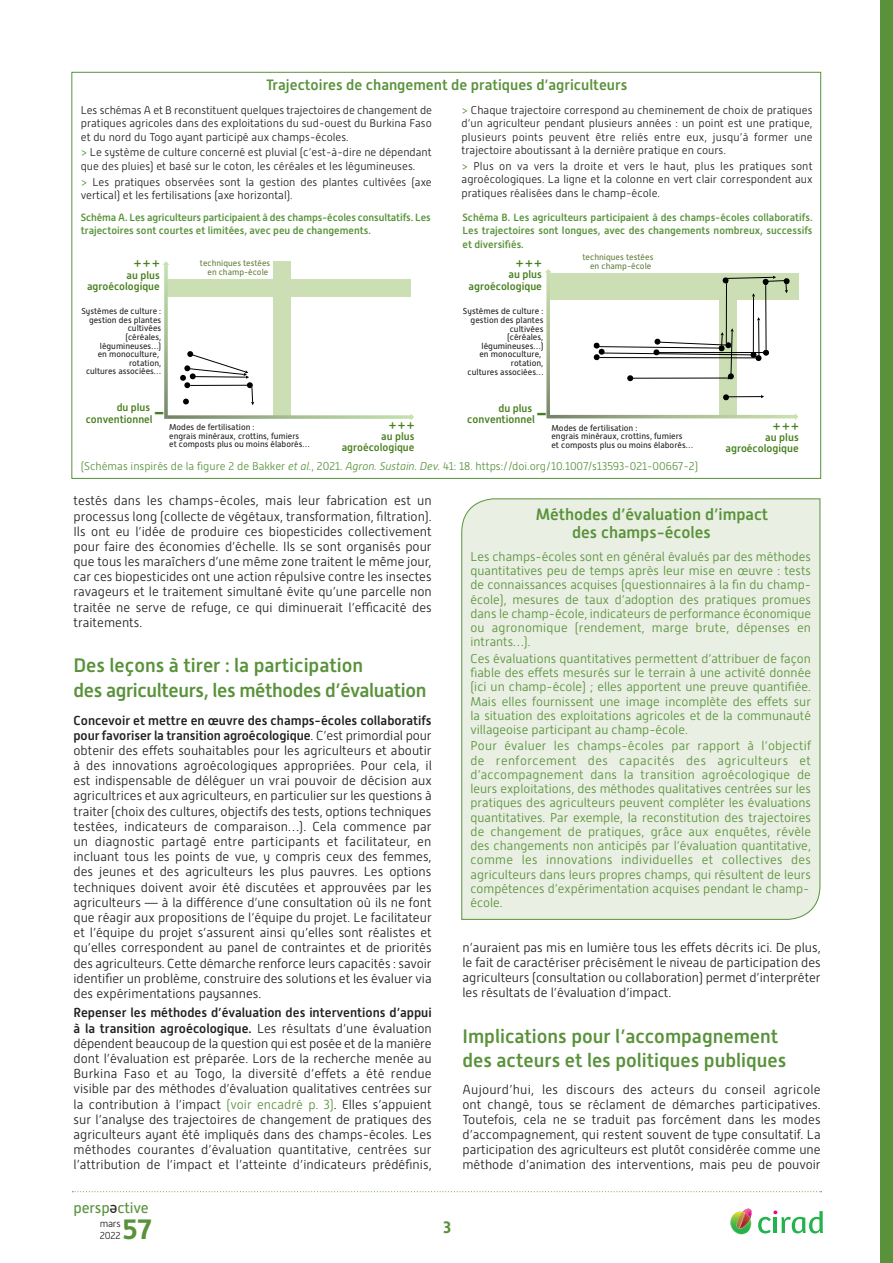
<style>
.page{position:relative;width:893px;height:1263px;background:#fff}
.page>*{position:absolute;margin:0;border:0;box-sizing:border-box;transform-origin:0 0}
.t1{font:700 27.9px "Alwyn New";color:#59923a}
.t2{font:500 25.05px "Alwyn New";color:#487f1e}
.t3{font:500 24.9px "Alwyn New";color:#487f1e}
.t4{font:500 19.5px/24.2px "Alwyn New";letter-spacing:-.02em;color:#59923a}
.t5{font:500 19.5px/24px "Alwyn New";color:#59923a}
.t6{font:500 16.5px/18px "Alwyn New";color:#59923a}
.t7{font:700 16.5px "Alwyn New";color:#59923a}
.t8{font:15.15px "Alwyn New";letter-spacing:-.01em;color:#59923a}
.t9{font:15.15px "Alwyn New";color:#231f20}
.t10{font:500 15px "Alwyn New";color:#59923a}
.t11{font:14.4px "Alwyn New";color:#487f1e}
.t12{font:14.25px "Alwyn New";color:#487f1e}
.t13{font:300 13.05px/15.1px "Alwyn New";color:#231f20;text-align:justify}
.t14{font:300 12.75px/14.2px "Alwyn New";color:#59923a;text-align:justify}
.t15{font:300 11.25px/13.5px "Alwyn New";color:#231f20;text-align:justify}
.t16{font:300 11.25px "Alwyn New";color:#59923a}
.t17{font:500 10.8px/11.4px "Alwyn New";color:#487f1e;text-align:right}
.t18{font:500 10.5px/13.5px "Alwyn New";color:#59923a}
.t19{font:300 10.05px/12px "Alwyn New";letter-spacing:-.025em;color:#231f20}
.t20{font:8.7px/8.7px "Alwyn New";color:#222221;text-align:right}
.t21{font:8.7px "Alwyn New";color:#64803d}
.t22{font:8.55px/8.6px "Alwyn New";color:#222221;text-align:right}
.t23{font:8.55px/8.6px "Alwyn New";color:#64803d;text-align:right}
.s1{color:#59923a}
.s2{font-style:italic}
.s3{font-weight:500}
</style>
<div class="page">
<svg style="left:72px;top:1191px;width:750px;height:1px"></svg>
<div style="left:880px;top:0;width:13px;height:1263px;background:#59923a"></div>
<svg style="left:730px;top:1208px;width:22px;height:26px"></svg>
<svg style="left:758px;top:1210px;width:65px;height:23px"></svg>
<div style="left:461px;top:498px;width:359px;height:422px;background:#e9efe3"></div>
<svg style="left:162px;top:261px;width:252px;height:160px"></svg>
<svg style="left:545px;top:269px;width:253px;height:151px"></svg>
<p class="t10" style="left:266px;top:76px;width:363px">Trajectoires de changement de pratiques d’agriculteurs</p>
<p class="t15" style="left:81px;top:103px;width:353px">Les schémas A et B reconstituent quelques trajectoires de changement de pratiques agricoles dans des exploitations du sud-ouest du Burkina Faso et du nord du Togo ayant participé aux champs-écoles.</p>
<p class="t15" style="left:81px;top:146px;width:352px"><span class="s1">&gt;</span> Le système de culture concerné est pluvial (c’est-à-dire ne dépendant que des pluies) et basé sur le coton, les céréales et les légumineuses.</p>
<p class="t15" style="left:81px;top:175px;width:352px"><span class="s1">&gt;</span> Les pratiques observées sont la gestion des plantes cultivées (axe vertical) et les fertilisations (axe horizontal).</p>
<p class="t15" style="left:462px;top:103px;width:353px"><span class="s1">&gt;</span> Chaque trajectoire correspond au cheminement de choix de pratiques d’un agriculteur pendant plusieurs années : un point est une pratique, plusieurs points peuvent être reliés entre eux, jusqu’à former une trajectoire aboutissant à la dernière pratique en cours.</p>
<p class="t15" style="left:462px;top:159px;width:352px"><span class="s1">&gt;</span> Plus on va vers la droite et vers le haut, plus les pratiques sont agroécologiques. La ligne et la colonne en vert clair correspondent aux pratiques réalisées dans le champ-école.</p>
<p class="t18" style="left:81px;top:210px;width:352px">Schéma A. Les agriculteurs participaient à des champs-écoles consultatifs. Les trajectoires sont courtes et limitées, avec peu de changements.</p>
<p class="t18" style="left:462px;top:210px;width:352px;text-align:justify">Schéma B. Les agriculteurs participaient à des champs-écoles collaboratifs.<br>Les trajectoires sont longues, avec des changements nombreux, successifs et diversifiés.</p>
<p class="t12" style="left:133px;top:255px;width:29px">+++</p>
<p class="t17" style="left:87px;top:269px;width:74px">au plus agroécologique</p>
<p class="t23" style="left:200px;top:259px;width:72px">techniques testées en champ-école</p>
<p class="t21" style="left:582px;top:252px;width:72px">techniques testées</p>
<p class="t11" style="left:515px;top:255px;width:29px">+++</p>
<p class="t21" style="left:590px;top:261px;width:63px">en champ-école</p>
<p class="t17" style="left:469px;top:269px;width:75px">au plus agroécologique</p>
<p class="t22" style="left:81px;top:307px;width:81px">Systèmes de culture : gestion des plantes cultivées<br>(céréales, légumineuses…)<br>en monoculture, rotation,<br>cultures associées…</p>
<p class="t17" style="left:86px;top:402px;width:68px">du plus conventionnel</p>
<h3 class="t3" style="left:153px;top:397px;width:14px">-</h3>
<p class="t22" style="left:169px;top:423px;width:142px;text-align:left">Modes de fertilisation :<br>engrais minéraux, crottins, fumiers<br>et composts plus ou moins élaborés…</p>
<p class="t12" style="left:388px;top:417px;width:29px">+++</p>
<p class="t17" style="left:342px;top:430px;width:74px">au plus agroécologique</p>
<p class="t20" style="left:463px;top:307px;width:82px">Systèmes de culture : gestion des plantes cultivées<br>(céréales, légumineuses…)<br>en monoculture, rotation,<br>cultures associées…</p>
<p class="t17" style="left:467px;top:402px;width:69px">du plus conventionnel</p>
<h2 class="t2" style="left:535px;top:398px;width:14px">-</h2>
<p class="t20" style="left:551px;top:423px;width:143px;text-align:left">Modes de fertilisation :<br>engrais minéraux, crottins, fumiers<br>et composts plus ou moins élaborés…</p>
<p class="t16" style="left:81px;top:460px;width:619px">(Schémas inspirés de la figure 2 de Bakker <span class="s2">et al.</span>, 2021. <span class="s2">Agron. Sustain. Dev.</span> 41: 18. https://doi.org/10.1007/s13593-021-00667-2)</p>
<p class="t11" style="left:772px;top:418px;width:29px">+++</p>
<p class="t17" style="left:725px;top:431px;width:75px">au plus agroécologique</p>
<p class="t13" style="left:74px;top:493px;width:360px">testés dans les champs-écoles, mais leur fabrication est un processus long (collecte de végétaux, transformation, filtration).<br>Ils ont eu l’idée de produire ces biopesticides collectivement pour faire des économies d’échelle. Ils se sont organisés pour que tous les maraîchers d’une même zone traitent le même jour, car ces biopesticides ont une action répulsive contre les insectes ravageurs et le traitement simultané évite qu’une parcelle non traitée ne serve de refuge, ce qui diminuerait l’efficacité des traitements.</p>
<h3 class="t4" style="left:74px;top:654px;width:354px">Des leçons à tirer : la participation<br>des agriculteurs, les méthodes d’évaluation</h3>
<p class="t13" style="left:74px;top:712px;width:360px"><span class="s3">Concevoir et mettre en œuvre des champs-écoles collaboratifs pour favoriser la transition agroécologique</span>. C’est primordial pour obtenir des effets souhaitables pour les agriculteurs et aboutir à des innovations agroécologiques appropriées. Pour cela, il est indispensable de déléguer un vrai pouvoir de décision aux agricultrices et aux agriculteurs, en particulier sur les questions à traiter (choix des cultures, objectifs des tests, options techniques testées, indicateurs de comparaison…). Cela commence par un diagnostic partagé entre participants et facilitateur, en incluant tous les points de vue, y compris ceux des femmes, des jeunes et des agriculteurs les plus pauvres. Les options techniques doivent avoir été discutées et approuvées par les agriculteurs — à la différence d’une consultation où ils ne font que réagir aux propositions de l’équipe du projet. Le facilitateur et l’équipe du projet s’assurent ainsi qu’elles sont réalistes et qu’elles correspondent au panel de contraintes et de priorités des agriculteurs. Cette démarche renforce leurs capacités : savoir identifier un problème, construire des solutions et les évaluer via des expérimentations paysannes.</p>
<p class="t13" style="left:74px;top:1005px;width:360px"><span class="s3">Repenser les méthodes d’évaluation des interventions d’appui à la transition agroécologique.</span> Les résultats d’une évaluation dépendent beaucoup de la question qui est posée et de la manière dont l’évaluation est préparée. Lors de la recherche menée au Burkina Faso et au Togo, la diversité d’effets a été rendue visible par des méthodes d’évaluation qualitatives centrées sur la contribution à l’impact <span class="s1">(voir encadré p. 3)</span>. Elles s’appuient sur l’analyse des trajectoires de changement de pratiques des agriculteurs ayant été impliqués dans des champs-écoles. Les méthodes courantes d’évaluation quantitative, centrées sur l’attribution de l’impact et l’atteinte d’indicateurs prédéfinis,</p>
<p class="t8" style="left:74px;top:1199px;width:77px">persp ctive</p>
<p class="t9" style="left:118px;top:1219px;width:9px;rotate:-180deg">e</p>
<p class="t19" style="left:100px;top:1217px;width:22px">mars<br>2022</p>
<h1 class="t1" style="left:123px;top:1213px;width:30px">57</h1>
<p class="t6" style="left:572px;top:505px;width:198px;text-indent:-37px">Méthodes d’évaluation d’impact des champs-écoles</p>
<p class="t14" style="left:470px;top:549px;width:342px">Les champs-écoles sont en général évalués par des méthodes quantitatives peu de temps après leur mise en œuvre : tests de connaissances acquises (questionnaires à la fin du champ&shy;école), mesures de taux d’adoption des pratiques promues dans le champ-école, indicateurs de performance économique ou agronomique (rendement, marge brute, dépenses en intrants…).</p>
<p class="t14" style="left:470px;top:651px;width:342px">Ces évaluations quantitatives permettent d’attribuer de façon fiable des effets mesurés sur le terrain à une activité donnée (ici un champ-école) ; elles apportent une preuve quantifiée.<br>Mais elles fournissent une image incomplète des effets sur la situation des exploitations agricoles et de la communauté villageoise participant au champ-école.</p>
<p class="t14" style="left:470px;top:739px;width:342px;text-align:left">Pour évaluer les champs-écoles par rapport à l’objectif de renforcement des capacités des agriculteurs et d’accompagnement dans la transition agroécologique de leurs exploitations, des méthodes qualitatives centrées sur les pratiques des agriculteurs peuvent compléter les évaluations quantitatives. Par exemple, la reconstitution des trajectoires de changement de pratiques, grâce aux enquêtes, révèle des changements non anticipés par l’évaluation quantitative, comme les innovations individuelles et collectives des agriculteurs dans leurs propres champs, qui résultent de leurs compétences d’expérimentation acquises pendant le champ&shy;école.</p>
<p class="t13" style="left:462px;top:940px;width:360px">n’auraient pas mis en lumière tous les effets décrits ici. De plus, le fait de caractériser précisément le niveau de participation des agriculteurs (consultation ou collaboration) permet d’interpréter les résultats de l’évaluation d’impact.</p>
<h3 class="t5" style="left:462px;top:1024px;width:325px">Implications pour l’accompagnement des acteurs et les politiques publiques</h3>
<p class="t13" style="left:462px;top:1082px;width:360px">Aujourd’hui, les discours des acteurs du conseil agricole ont changé, tous se réclament de démarches participatives.<br>Toutefois, cela ne se traduit pas forcément dans les modes d’accompagnement, qui restent souvent de type consultatif. La participation des agriculteurs est plutôt considérée comme une méthode d’animation des interventions, mais peu de pouvoir</p>
<p class="t7" style="left:444px;top:1218px;width:9px">3</p>
</div>
